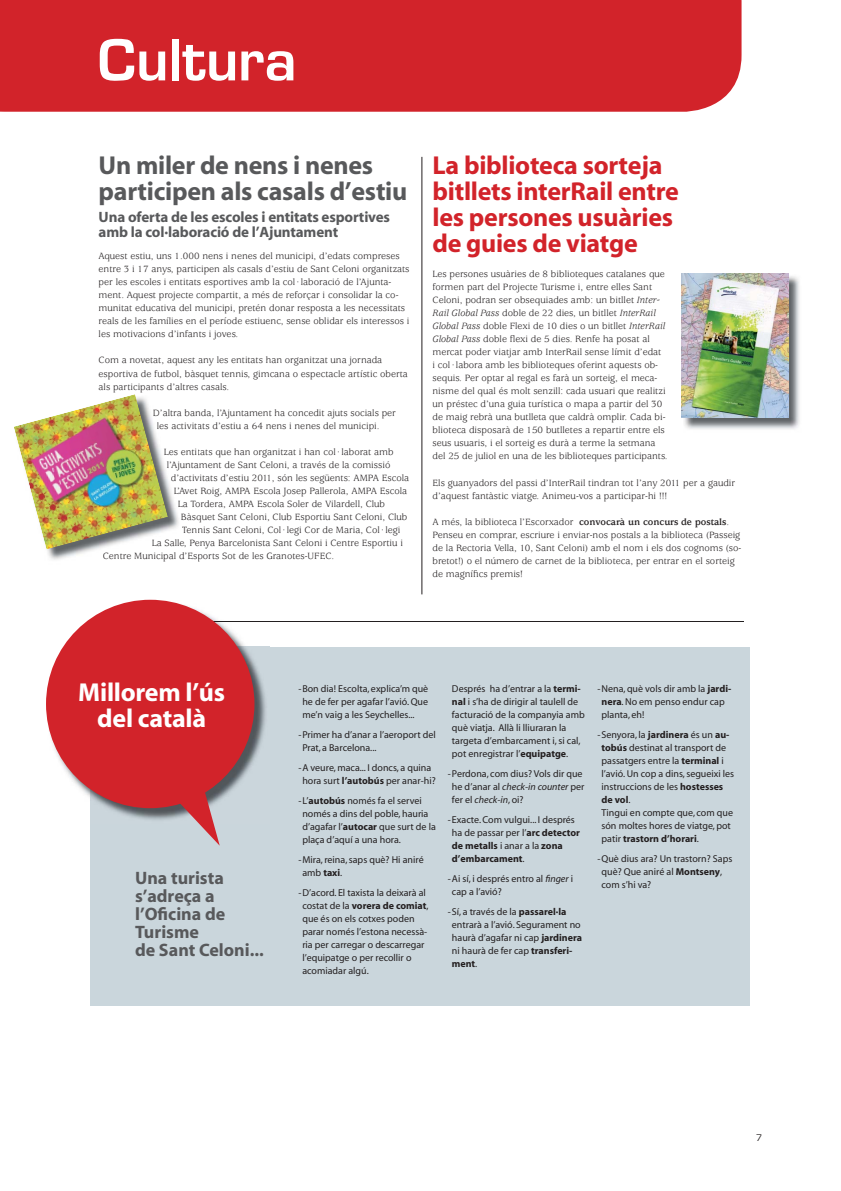
<style>
.page{position:relative;width:841px;height:1191px;background:#fff}
.page>*{position:absolute;margin:0;border:0;box-sizing:border-box;transform-origin:0 0}
.t1{font:55px "Eurostile Demi";color:#fff}
.t2{font:700 26px/26px "Myriad";letter-spacing:-.01em;color:#d2232a}
.t3{font:700 26px/26px "Myriad";letter-spacing:-.01em;color:#58595b}
.t4{font:700 26px/26px "Myriad";letter-spacing:-.01em;color:#fff;text-align:center}
.t5{font:700 18px/18px "Myriad";color:#58595b}
.t6{font:700 15px/15px "Myriad";letter-spacing:-.01em;color:#58595b}
.t7{font:10px/13px "Usherwood";color:#231f20}
.t8{font:10px/13px "Myriad";color:#231f20}
.t9{font:10px "Eurostile T";color:#231f20}
.s1{font-style:italic}
.s2{font-weight:700}
</style>
<div class="page">
<div style="left:90px;top:647px;width:660px;height:358px;background:#cad6dc"></div>
<div style="left:0;top:0;width:741px;height:112px;background:#d2232a"></div>
<img style="left:47px;top:481px;width:132px;height:79px">
<img style="left:171px;top:481px;width:8px;height:2px">
<img style="left:174px;top:486px;width:5px;height:10px">
<img style="left:168px;top:538px;width:11px;height:10px">
<img style="left:103px;top:551px;width:76px;height:9px">
<img style="left:14px;top:394px;width:154px;height:155px">
<img style="left:683px;top:274px;width:117px;height:155px">
<img style="left:682px;top:273px;width:106px;height:144px">
<hr style="left:421px;top:157px;width:1px;height:437px;background:#231f20">
<hr style="left:96px;top:621px;width:647px;height:1px;background:#231f20">
<img style="left:47px;top:608px;width:223px;height:189px">
<img style="left:90px;top:647px;width:180px;height:173px">
<img style="left:214px;top:621px;width:56px;height:1px">
<div style="left:46px;top:599px;width:208px;height:209px;background:#d2232a;border-radius:50%"></div>
<svg style="left:166px;top:781px;width:54px;height:64px"></svg>
<h1 class="t1" style="left:98px;top:26px;width:201px">Cultura</h1>
<h2 class="t3" style="left:99px;top:155px;width:310px">Un miler de nens i nenes participen als casals d’estiu</h2>
<h3 class="t6" style="left:99px;top:211px;width:293px">Una oferta de les escoles i entitats esportives amb la col·laboració de l’Ajuntament</h3>
<p class="t7" style="left:99px;top:251px;width:312px">Aquest estiu, uns 1.000 nens i nenes del municipi, d’edats compreses entre 3 i 17 anys, participen als casals d’estiu de Sant Celoni organitzats per les escoles i entitats esportives amb la col·laboració de l’Ajunta&shy;ment. Aquest projecte compartit, a més de reforçar i consolidar la co&shy;munitat educativa del municipi, pretén donar resposta a les necessitats reals de les famílies en el període estiuenc, sense oblidar els interessos i les motivacions d’infants i joves.</p>
<p class="t7" style="left:99px;top:355px;width:310px">Com a novetat, aquest any les entitats han organitzat una jornada esportiva de futbol, bàsquet tennis, gimcana o espectacle artístic oberta als participants d’altres casals.</p>
<p class="t7" style="left:157px;top:407px;width:241px;text-indent:-4px">D’altra banda, l’Ajuntament ha concedit ajuts socials per les activitats d’estiu a 64 nens i nenes del municipi.</p>
<p class="t7" style="left:164px;top:446px;width:231px">Les entitats que han organitzat i han col·laborat amb</p>
<p class="t7" style="left:167px;top:459px;width:225px">l’Ajuntament de Sant Celoni, a través de la comissió</p>
<p class="t7" style="left:171px;top:472px;width:240px">d’activitats d’estiu 2011, són les següents: AMPA Escola</p>
<p class="t7" style="left:174px;top:485px;width:235px">L’Avet Roig, AMPA Escola Josep Pallerola, AMPA Escola</p>
<p class="t7" style="left:178px;top:498px;width:209px">La Tordera, AMPA Escola Soler de Vilardell, Club</p>
<p class="t7" style="left:181px;top:511px;width:228px">Bàsquet Sant Celoni, Club Esportiu Sant Celoni, Club</p>
<p class="t7" style="left:182px;top:524px;width:220px">Tennis Sant Celoni, Col·legi Cor de Maria, Col·legi</p>
<p class="t7" style="left:152px;top:537px;width:252px">La Salle, Penya Barcelonista Sant Celoni i Centre Esportiu i</p>
<p class="t7" style="left:103px;top:550px;width:233px">Centre Municipal d’Esports Sot de les Granotes-UFEC.</p>
<h2 class="t2" style="left:432px;top:155px;width:248px">La biblioteca sorteja bitllets interRail entre les persones usuàries de guies de viatge</h2>
<p class="t7" style="left:432px;top:269px;width:237px">Les persones usuàries de 8 biblioteques catalanes que formen part del Projecte Turisme i, entre elles Sant Celoni, podran ser obsequiades amb: un bitllet <span class="s1">Inter-Rail Global Pass</span> doble de 22 dies, un bitllet <span class="s1">InterRail Global Pass</span> doble Flexi de 10 dies o un bitllet <span class="s1">InterRail Global Pass</span> doble flexi de 5 dies. Renfe ha posat al mercat poder viatjar amb InterRail sense límit d’edat<br>i col·labora amb les biblioteques oferint aquests ob&shy;sequis. Per optar al regal es farà un sorteig, el meca&shy;nisme del qual és molt senzill: cada usuari que realitzi un préstec d’una guia turística o mapa a partir del 30 de maig rebrà una butlleta que caldrà omplir. Cada bi&shy;blioteca disposarà de 150 butlletes a repartir entre els seus usuaris, i el sorteig es durà a terme la setmana del 25 de juliol en una de les biblioteques participants.</p>
<p class="t7" style="left:432px;top:477px;width:304px">Els guanyadors del passi d’InterRail tindran tot l’any 2011 per a gaudir d’aquest fantàstic viatge. Animeu-vos a participar-hi !!!</p>
<p class="t7" style="left:432px;top:516px;width:310px">A més, la biblioteca l’Escorxador <span class="s2">convocarà un concurs de postals</span>.<br>Penseu en comprar, escriure i enviar-nos postals a la biblioteca (Passeig de la Rectoria Vella, 10, Sant Celoni) amb el nom i els dos cognoms (so&shy;bretot!) o el número de carnet de la biblioteca, per entrar en el sorteig de magnífics premis!</p>
<h2 class="t4" style="left:78px;top:681px;width:148px">Millorem l’ús del català</h2>
<h3 class="t5" style="left:135px;top:870px;width:90px">Una turista</h3>
<h3 class="t5" style="left:135px;top:888px;width:130px">s’adreça a l’Oficina de<br>Turisme<br>de Sant Celoni...</h3>
<p class="t8" style="left:302px;top:683px;width:127px;text-align:justify;text-indent:-4px">- Bon dia! Escolta, explica’m què he de fer per agafar l’avió. Que me’n vaig a les Seychelles...</p>
<p class="t8" style="left:302px;top:729px;width:135px;text-indent:-4px">- Primer ha d’anar a l’aeroport del<br>Prat, a Barcelona...</p>
<p class="t8" style="left:298px;top:762px;width:139px;text-align:center">- A veure, maca... I doncs, a quina hora surt <span class="s2">l’autobús</span> per anar-hi?</p>
<p class="t8" style="left:302px;top:795px;width:135px;text-indent:-4px">- L’<span class="s2">autobús</span> només fa el servei només a dins del poble, hauria d’agafar l’<span class="s2">autocar</span> que surt de la plaça d’aquí a una hora.</p>
<p class="t8" style="left:302px;top:854px;width:123px;text-indent:-4px">- Mira, reina, saps què? Hi aniré amb <span class="s2">taxi</span>.</p>
<p class="t8" style="left:302px;top:887px;width:128px;text-indent:-4px">- D’acord. El taxista la deixarà al costat de la <span class="s2">vorera de comiat</span>, que és on els cotxes poden parar només l’estona necessà&shy;ria per carregar o descarregar l’equipatge o per recollir o acomiadar algú.</p>
<p class="t8" style="left:452px;top:683px;width:134px">Després ha d’entrar a la <span class="s2">termi&shy;nal</span> i s’ha de dirigir al taulell de facturació de la companyia amb què viatja. Allà li lliuraran la targeta d’embarcament i, si cal, pot enregistrar l’<span class="s2">equipatge</span>.</p>
<p class="t8" style="left:452px;top:768px;width:134px;text-indent:-4px">- Perdona, com dius? Vols dir que he d’anar al <span class="s1">check-in counter</span> per fer el <span class="s1">check-in</span>, oi?</p>
<p class="t8" style="left:452px;top:814px;width:129px;text-indent:-4px">- Exacte. Com vulgui... I després ha de passar per l’<span class="s2">arc detector de metalls</span> i anar a la <span class="s2">zona d’embarcament</span>.</p>
<p class="t8" style="left:452px;top:873px;width:123px;text-indent:-4px">- Ai sí, i després entro al <span class="s1">finger</span> i cap a l’avió?</p>
<p class="t8" style="left:452px;top:906px;width:132px;text-indent:-4px">- Sí, a través de la <span class="s2">passarel·la </span>entrarà a l’avió. Segurament no haurà d’agafar ni cap <span class="s2">jardinera </span>ni haurà de fer cap <span class="s2">transferi&shy;ment</span>.</p>
<p class="t8" style="left:601px;top:683px;width:131px;text-indent:-4px">- Nena, què vols dir amb la <span class="s2">jardi&shy;nera</span>. No em penso endur cap planta, eh!</p>
<p class="t8" style="left:601px;top:729px;width:134px;text-indent:-4px">- Senyora, la <span class="s2">jardinera</span> és un <span class="s2">au&shy;tobús</span> destinat al transport de passatgers entre la <span class="s2">terminal</span> i l’avió. Un cop a dins, segueixi les instruccions de les <span class="s2">hostesses de vol</span>.<br>Tingui en compte que, com que són moltes hores de viatge, pot patir <span class="s2">trastorn d’horari</span>.</p>
<p class="t8" style="left:601px;top:853px;width:132px;text-indent:-4px">- Què dius ara? Un trastorn? Saps què? Que aniré al <span class="s2">Montseny</span>,</p>
<p class="t8" style="left:601px;top:879px;width:51px">com s’hi va?</p>
<p class="t9" style="left:756px;top:1133px;width:8px">7</p>
</div>
